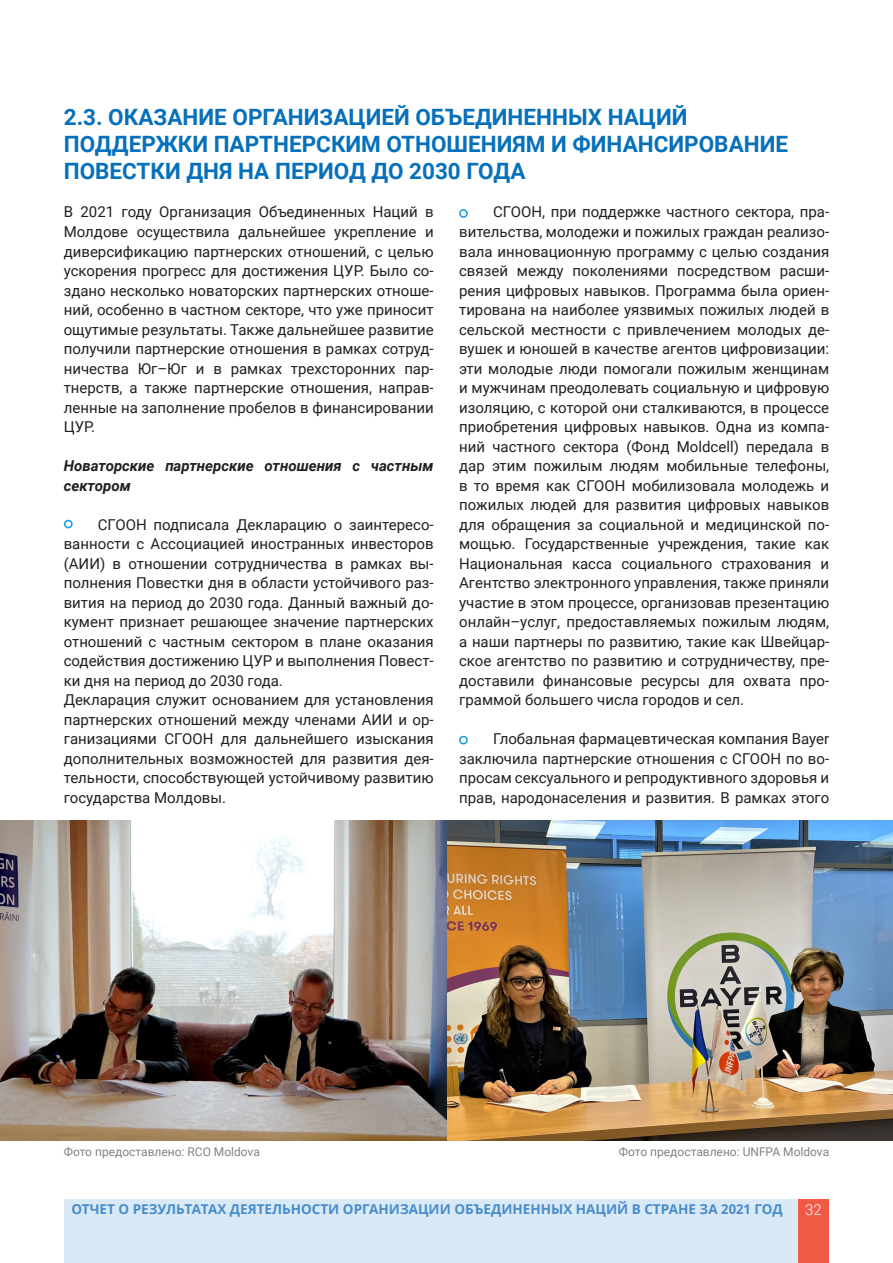
<style>
.page{position:relative;width:893px;height:1263px;background:#fff}
.page>*{position:absolute;margin:0;border:0;box-sizing:border-box;transform-origin:0 0}
.t1{font:700 22.5px/27px "Roboto";color:#0671ba}
.t2{font:15px/19.5px "Roboto";color:#231f20;text-align:justify}
.t3{font:italic 700 15px/19.5px "Roboto";color:#231f20}
.t4{font:300 15px "Roboto";color:#fff}
.t5{font:700 13.5px "Noto Sans";color:#478cca}
.t6{font:12px "Roboto";color:#808285}
</style>
<div class="page">
<div style="left:797px;top:1199px;width:32px;height:64px;background:#f05943"></div>
<div style="left:64px;top:520px;width:9px;height:8px;border:2px solid #119eda;border-radius:50%"></div>
<img style="left:0;top:820px;width:893px;height:321px">
<div style="left:459px;top:736px;width:9px;height:8px;border:2px solid #119eda;border-radius:50%"></div>
<div style="left:459px;top:209px;width:9px;height:9px;border:2px solid #119eda;border-radius:50%"></div>
<div style="left:64px;top:1199px;width:733px;height:64px;background:#d9e9f6"></div>
<h1 class="t1" style="left:64px;top:102px;width:726px">2.3. ОКАЗАНИЕ ОРГАНИЗАЦИЕЙ ОБЪЕДИНЕННЫХ НАЦИЙ<br>ПОДДЕРЖКИ ПАРТНЕРСКИМ ОТНОШЕНИЯМ И ФИНАНСИРОВАНИЕ<br>ПОВЕСТКИ ДНЯ НА ПЕРИОД ДО 2030 ГОДА</h1>
<p class="t2" style="left:64px;top:202px;width:371px">В 2021 году Организация Объединенных Наций в Молдове осуществила дальнейшее укрепление и диверсификацию партнерских отношений, с целью ускорения прогресс для достижения ЦУР. Было со&shy;здано несколько новаторских партнерских отноше&shy;ний, особенно в частном секторе, что уже приносит ощутимые результаты. Также дальнейшее развитие получили партнерские отношения в рамках сотруд&shy;ничества Юг–Юг и в рамках трехсторонних пар&shy;тнерств, а также партнерские отношения, направ&shy;ленные на заполнение пробелов в финансировании ЦУР.</p>
<p class="t3" style="left:64px;top:455px;width:371px">Новаторские партнерские отношения с частным сектором</p>
<p class="t2" style="left:64px;top:514px;width:371px;text-align:left;text-indent:34px">СГООН подписала Декларацию о заинтересо&shy;ванности с Ассоциацией иностранных инвесторов (АИИ) в отношении сотрудничества в рамках вы&shy;полнения Повестки дня в области устойчивого раз&shy;вития на период до 2030 года. Данный важный до&shy;кумент признает решающее значение партнерских отношений с частным сектором в плане оказания содействия достижению ЦУР и выполнения Повест&shy;ки дня на период до 2030 года.<br>Декларация служит основанием для установления партнерских отношений между членами АИИ и ор&shy;ганизациями СГООН для дальнейшего изыскания дополнительных возможностей для развития дея&shy;тельности, способствующей устойчивому развитию государства Молдовы.</p>
<p class="t2" style="left:459px;top:202px;width:372px;text-indent:34px">СГООН, при поддержке частного сектора, пра&shy;вительства, молодежи и пожилых граждан реализо&shy;вала инновационную программу с целью создания связей между поколениями посредством расши&shy;рения цифровых навыков. Программа была ориен&shy;тирована на наиболее уязвимых пожилых людей в сельской местности с привлечением молодых де&shy;вушек и юношей в качестве агентов цифровизации: эти молодые люди помогали пожилым женщинам и мужчинам преодолевать социальную и цифровую изоляцию, с которой они сталкиваются, в процессе приобретения цифровых навыков. Одна из компа&shy;ний частного сектора (Фонд Moldcell) передала в дар этим пожилым людям мобильные телефоны, в то время как СГООН мобилизовала молодежь и пожилых людей для развития цифровых навыков для обращения за социальной и медицинской по&shy;мощью. Государственные учреждения, такие как Национальная касса социального страхования и Агентство электронного управления, также приняли участие в этом процессе, организовав презентацию онлайн–услуг, предоставляемых пожилым людям, а наши партнеры по развитию, такие как Швейцар&shy;ское агентство по развитию и сотрудничеству, пре&shy;доставили финансовые ресурсы для охвата про&shy;граммой большего числа городов и сел.</p>
<p class="t2" style="left:459px;top:728px;width:372px;text-indent:34px">Глобальная фармацевтическая компания Bayer заключила партнерские отношения с СГООН по во&shy;просам сексуального и репродуктивного здоровья и прав, народонаселения и развития. В рамках этого</p>
<p class="t6" style="left:64px;top:1143px;width:198px">Фото предоставлено: RCO Moldova</p>
<p class="t6" style="left:619px;top:1143px;width:212px">Фото предоставлено: UNFPA Moldova</p>
<p class="t5" style="left:71px;top:1199px;width:713px">ОТЧЕТ О РЕЗУЛЬТАТАХ ДЕЯТЕЛЬНОСТИ ОРГАНИЗАЦИИ ОБЪЕДИНЕННЫХ НАЦИЙ В СТРАНЕ ЗА 2021 ГОД</p>
<p class="t4" style="left:805px;top:1199px;width:18px">32</p>
</div>
